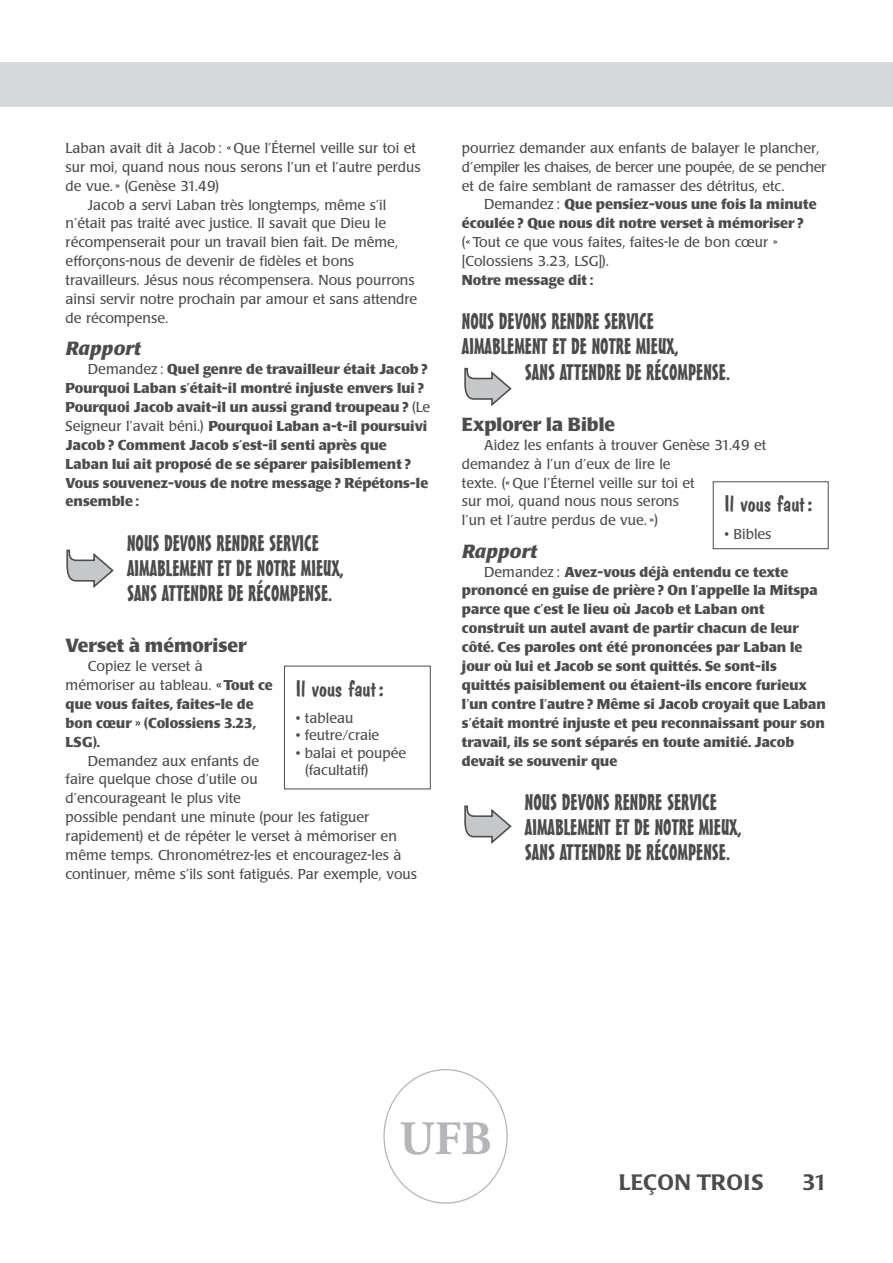
<style>
.page{position:relative;width:893px;height:1263px;background:#fff}
.page>*{position:absolute;margin:0;border:0;box-sizing:border-box;transform-origin:0 0}
.t1{font:700 47.85px "Adobe Garamond Pro";color:#b5b6b9}
.t2{font:22.05px/25.2px "Mister Earl BT";color:#4b4c4d}
.t3{font:22.05px "Dom Casual D";color:#4b4c4d;scale:1.05 1}
.t4{font:500 22.05px "Poppl Laudatio";letter-spacing:.02em;color:#4b4c4d}
.t5{font:700 18.9px "Poppl Laudatio";color:#4b4c4d}
.t6{font:italic 700 18.9px "Poppl Laudatio";color:#4b4c4d}
.t7{font:14.25px/18.9px "Poppl Laudatio";color:#4b4c4d}
.t8{font:700 14.25px/18.9px "Poppl Laudatio";color:#4b4c4d}
.s1{font-weight:400}
</style>
<div class="page">
<div style="left:0;top:62px;width:893px;height:45px;background:#d8d9db"></div>
<svg style="left:66px;top:549px;width:48px;height:39px"></svg>
<svg style="left:464px;top:368px;width:48px;height:38px"></svg>
<svg style="left:464px;top:806px;width:48px;height:38px"></svg>
<div style="left:284px;top:666px;width:147px;height:123px;border:1px solid #4b4c4d"></div>
<div style="left:713px;top:481px;width:115px;height:68px;border:1px solid #4b4c4d"></div>
<svg style="left:383px;top:1069px;width:125px;height:135px"></svg>
<p class="t7" style="left:66px;top:140px;width:352px">Laban avait dit à Jacob : « Que l’Éternel veille sur toi et</p>
<p class="t7" style="left:66px;top:159px;width:356px">sur moi, quand nous nous serons l’un et l’autre perdus</p>
<p class="t7" style="left:66px;top:178px;width:155px">de vue. » (Genèse 31.49)</p>
<p class="t7" style="left:88px;top:197px;width:300px">Jacob a servi Laban très longtemps, même s’il</p>
<p class="t7" style="left:66px;top:215px;width:322px">n’était pas traité avec justice. Il savait que Dieu le</p>
<p class="t7" style="left:66px;top:234px;width:334px">récompenserait pour un travail bien fait. De même,</p>
<p class="t7" style="left:66px;top:253px;width:290px">efforçons-nous de devenir de fidèles et bons</p>
<p class="t7" style="left:66px;top:272px;width:351px">travailleurs. Jésus nous récompensera. Nous pourrons</p>
<p class="t7" style="left:66px;top:291px;width:353px">ainsi servir notre prochain par amour et sans attendre</p>
<p class="t7" style="left:66px;top:310px;width:104px">de récompense.</p>
<h3 class="t6" style="left:66px;top:341px;width:77px">Rapport</h3>
<p class="t8" style="left:66px;top:361px;width:366px;text-indent:22px"><span class="s1">Demandez :</span> Quel genre de travailleur était Jacob ?<br>Pourquoi Laban s’était-il montré injuste envers lui ?<br>Pourquoi Jacob avait-il un aussi grand troupeau ? <span class="s1">(Le Seigneur l’avait béni.)</span> Pourquoi Laban a-t-il poursuivi Jacob ? Comment Jacob s’est-il senti après que Laban lui ait proposé de se séparer paisiblement ?<br>Vous souvenez-vous de notre message ? Répétons-le ensemble :</p>
<h2 class="t2" style="left:127px;top:532px;width:219px">NOUS DEVONS RENDRE SERVICE<br>AIMABLEMENT ET DE NOTRE MIEUX,<br>SANS ATTENDRE DE RÉCOMPENSE.</h2>
<h3 class="t5" style="left:66px;top:638px;width:183px">Verset à mémoriser</h3>
<p class="t8" style="left:66px;top:658px;width:209px;text-indent:22px"><span class="s1">Copiez le verset à mémoriser au tableau.</span> « Tout ce que vous faites, faites-le de bon cœur » (Colossiens 3.23,<br>LSG).</p>
<p class="t7" style="left:66px;top:753px;width:353px;text-indent:22px">Demandez aux enfants de<br>faire quelque chose d’utile ou<br>d’encourageant le plus vite<br>possible pendant une minute (pour les fatiguer rapidement) et de répéter le verset à mémoriser en même temps. Chronométrez-les et encouragez-les à continuer, même s’ils sont fatigués. Par exemple, vous</p>
<h2 class="t3" style="left:296px;top:676px;width:85px">Il vous faut :</h2>
<p class="t7" style="left:296px;top:710px;width:59px">• tableau</p>
<p class="t7" style="left:296px;top:727px;width:85px">• feutre/craie</p>
<p class="t7" style="left:305px;top:745px;width:102px;line-height:17.4px;text-indent:-9px">• balai et poupée (facultatif)</p>
<p class="t7" style="left:462px;top:140px;width:366px">pourriez demander aux enfants de balayer le plancher, d’empiler les chaises, de bercer une poupée, de se pencher et de faire semblant de ramasser des détritus, etc.</p>
<p class="t8" style="left:462px;top:196px;width:356px;text-indent:22px"><span class="s1">Demandez :</span> Que pensiez-vous une fois la minute écoulée ? Que nous dit notre verset à mémoriser ?</p>
<p class="t7" style="left:462px;top:234px;width:317px">(« Tout ce que vous faites, faites-le de bon cœur » [Colossiens 3.23, LSG]).</p>
<p class="t8" style="left:462px;top:272px;width:133px">Notre message dit :</p>
<h2 class="t2" style="left:462px;top:311px;width:193px">NOUS DEVONS RENDRE SERVICE</h2>
<h2 class="t2" style="left:462px;top:336px;width:219px">AIMABLEMENT ET DE NOTRE MIEUX,</h2>
<h2 class="t2" style="left:525px;top:361px;width:207px">SANS ATTENDRE DE RÉCOMPENSE.</h2>
<h3 class="t5" style="left:462px;top:416px;width:155px">Explorer la Bible</h3>
<p class="t7" style="left:462px;top:437px;width:306px;text-indent:22px">Aidez les enfants à trouver Genèse 31.49 et demandez à l’un d’eux de lire le<br>texte. (« Que l’Éternel veille sur toi et<br>sur moi, quand nous nous serons<br>l’un et l’autre perdus de vue. »)</p>
<h3 class="t6" style="left:462px;top:543px;width:77px">Rapport</h3>
<p class="t8" style="left:462px;top:563px;width:365px;text-indent:22px"><span class="s1">Demandez :</span> Avez-vous déjà entendu ce texte prononcé en guise de prière ? On l’appelle la Mitspa parce que c’est le lieu où Jacob et Laban ont construit un autel avant de partir chacun de leur côté. Ces paroles ont été prononcées par Laban le jour où lui et Jacob se sont quittés. Se sont-ils quittés paisiblement ou étaient-ils encore furieux l’un contre l’autre ? Même si Jacob croyait que Laban s’était montré injuste et peu reconnaissant pour son travail, ils se sont séparés en toute amitié. Jacob devait se souvenir que</p>
<h2 class="t2" style="left:525px;top:791px;width:219px">NOUS DEVONS RENDRE SERVICE<br>AIMABLEMENT ET DE NOTRE MIEUX,<br>SANS ATTENDRE DE RÉCOMPENSE.</h2>
<h2 class="t3" style="left:725px;top:491px;width:85px">Il vous faut :</h2>
<p class="t7" style="left:725px;top:526px;width:48px">• Bibles</p>
<h1 class="t1" style="left:399px;top:1110px;width:94px">UFB</h1>
<h2 class="t4" style="left:619px;top:1173px;width:146px">LEÇON TROIS</h2>
<h2 class="t4" style="left:802px;top:1173px;width:26px">31</h2>
</div>
